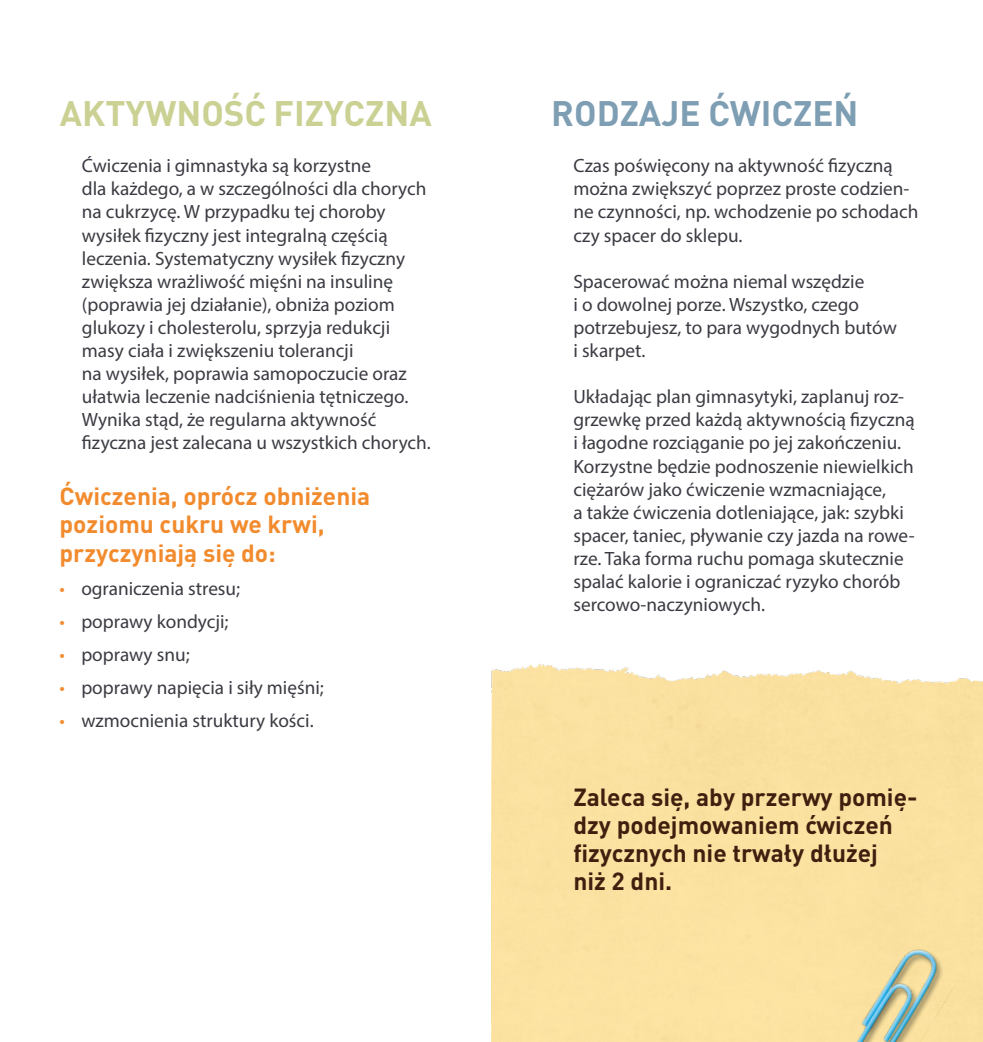
<style>
.page{position:relative;width:983px;height:1042px;background:#fff}
.page>*{position:absolute;margin:0;border:0;box-sizing:border-box;transform-origin:0 0}
.t1{font:700 35px "DIN Pro";color:#cbd093}
.t2{font:700 35px "DIN Pro";color:#7e9eb3}
.t3{font:700 24.5px/28px "DIN Pro";color:#401f0f}
.t4{font:700 24.5px/28px "DIN Pro";color:#f28b2d}
.t5{font:19.25px/23.1px "Myriad Pro";color:#3b3c43}
.s1{color:#f28b2d}
</style>
<div class="page">
<img style="left:840px;top:923px;width:130px;height:119px">
<div style="left:496px;top:1013px;width:50px;height:29px;background:#fce3a1"></div>
<h1 class="t1" style="left:60px;top:90px;width:373px">AKTYWNOŚĆ FIZYCZNA</h1>
<p class="t5" style="left:82px;top:154px;width:350px">Ćwiczenia i gimnastyka są korzystne<br>dla każdego, a w szczególności dla chorych na cukrzycę. W przypadku tej choroby wysiłek fizyczny jest integralną częścią leczenia. Systematyczny wysiłek fizyczny zwiększa wrażliwość mięśni na insulinę (poprawia jej działanie), obniża poziom glukozy i cholesterolu, sprzyja redukcji masy ciała i zwiększeniu tolerancji<br>na wysiłek, poprawia samopoczucie oraz ułatwia leczenie nadciśnienia tętniczego.<br>Wynika stąd, że regularna aktywność fizyczna jest zalecana u wszystkich chorych.</p>
<p class="t4" style="left:60px;top:482px;width:312px">Ćwiczenia, oprócz obniżenia poziomu cukru we krwi, przyczyniają się do:</p>
<p class="t5" style="left:60px;top:576px;width:182px"><span class="s1">•</span> ograniczenia stresu;</p>
<p class="t5" style="left:60px;top:609px;width:170px"><span class="s1">•</span> poprawy kondycji;</p>
<p class="t5" style="left:60px;top:642px;width:131px"><span class="s1">•</span> poprawy snu;</p>
<p class="t5" style="left:60px;top:675px;width:266px"><span class="s1">•</span> poprawy napięcia i siły mięśni;</p>
<p class="t5" style="left:60px;top:708px;width:255px"><span class="s1">•</span> wzmocnienia struktury kości.</p>
<h1 class="t2" style="left:551px;top:90px;width:308px">RODZAJE ĆWICZEŃ</h1>
<p class="t5" style="left:573px;top:154px;width:346px">Czas poświęcony na aktywność fizyczną można zwiększyć poprzez proste codzien&shy;ne czynności, np. wchodzenie po schodach czy spacer do sklepu.</p>
<p class="t5" style="left:573px;top:269px;width:325px">Spacerować można niemal wszędzie<br>i o dowolnej porze. Wszystko, czego potrzebujesz, to para wygodnych butów i skarpet.</p>
<p class="t5" style="left:573px;top:385px;width:343px">Układając plan gimnasytyki, zaplanuj roz&shy;grzewkę przed każdą aktywnością fizyczną i łagodne rozciąganie po jej zakończeniu.<br>Korzystne będzie podnoszenie niewielkich ciężarów jako ćwiczenie wzmacniające,<br>a także ćwiczenia dotleniające, jak: szybki spacer, taniec, pływanie czy jazda na rowe&shy;rze. Taka forma ruchu pomaga skutecznie spalać kalorie i ograniczać ryzyko chorób sercowo-naczyniowych.</p>
<p class="t3" style="left:573px;top:782px;width:345px">Zaleca się, aby przerwy pomię&shy;dzy podejmowaniem ćwiczeń fizycznych nie trwały dłużej<br>niż 2 dni.</p>
</div>
